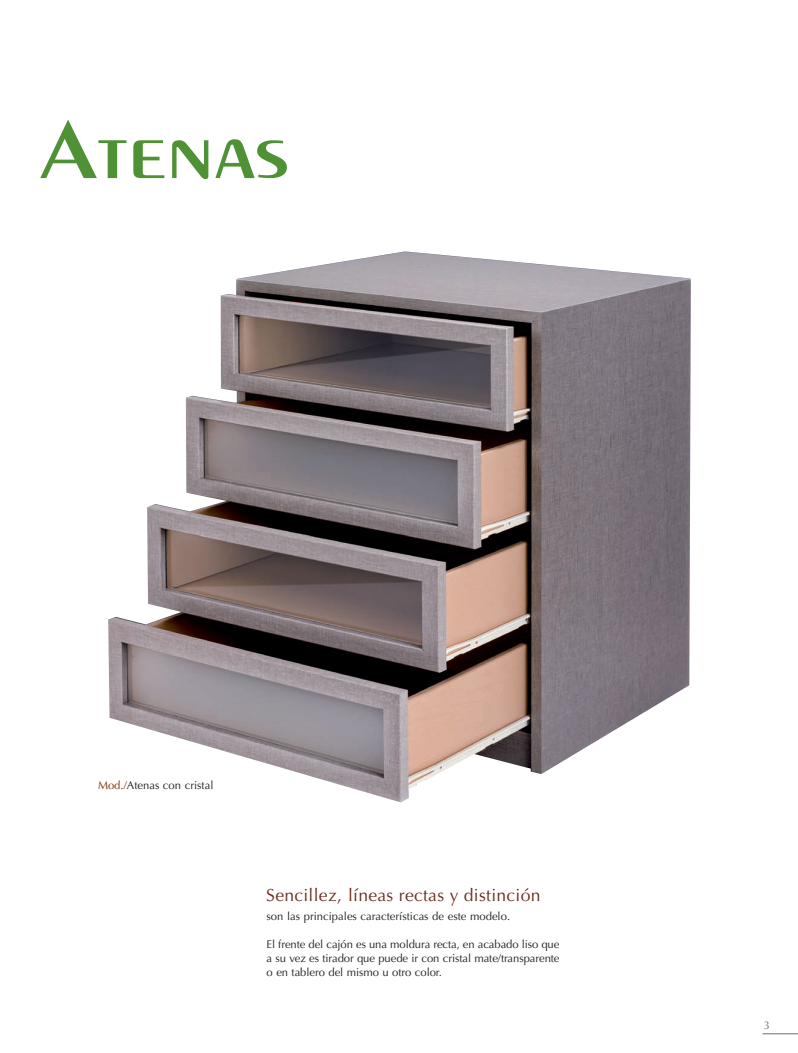
<style>
.page{position:relative;width:798px;height:1053px;background:#fff}
.page>*{position:absolute;margin:0;border:0;box-sizing:border-box;transform-origin:0 0}
.t1{font:600 87.5px "Peignot";color:#4f9236;scale:1.2 1}
.t2{font:17.5px "Optima";letter-spacing:.015em;color:#6a2d1f}
.t3{font:11.25px/13.8px "Optima";color:#231f20;text-align:justify}
.t4{font:11.25px "Optima";color:#6c6d70}
.s1{color:#7c3204}
</style>
<div class="page">
<hr style="left:762px;top:1033px;width:35px;height:1px;background:#6c6d70">
<img style="left:108px;top:251px;width:582px;height:551px">
<h1 class="t1" style="left:39px;top:98px;width:209px">Atenas</h1>
<p class="t3" style="left:98px;top:778px;width:117px"><span class="s1">Mod./</span>Atenas con cristal</p>
<h2 class="t2" style="left:266px;top:884px;width:276px">Sencillez, líneas rectas y distinción</h2>
<p class="t3" style="left:266px;top:909px;width:245px">son las principales características de este modelo.</p>
<p class="t3" style="left:266px;top:937px;width:294px">El frente del cajón es una moldura recta, en acabado liso que a su vez es tirador que puede ir con cristal mate/transparente o en tablero del mismo u otro color.</p>
<p class="t4" style="left:763px;top:1018px;width:8px">3</p>
</div>
